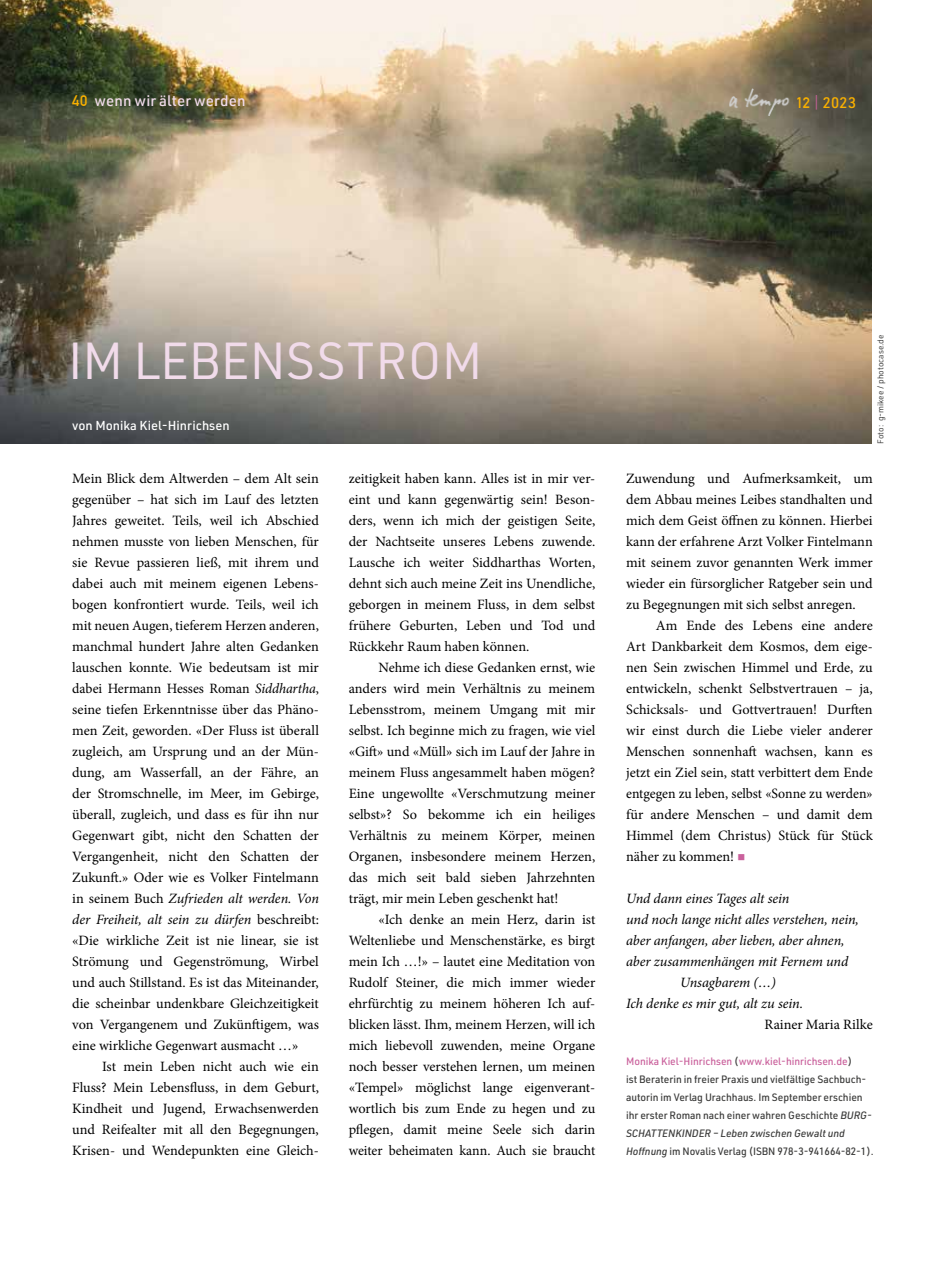
<style>
.page{position:relative;width:944px;height:1263px;background:#fff}
.page>*{position:absolute;margin:0;border:0;box-sizing:border-box;transform-origin:0 0}
.t1{font:51px "URWDIN";color:#f1dbea}
.t2{font:500 15px "URWDIN";letter-spacing:.005em;color:#f1dbea}
.t3{font:500 15px "URWDIN";color:#f9b000}
.t4{font:14.25px/21px "Minion Pro";color:#000;text-align:justify}
.t5{font:italic 14.25px "Minion Pro";letter-spacing:-.005em;color:#000}
.t6{font:500 12.75px "URWDIN";color:#fff}
.t7{font:500 10.5px/18px "URWDIN";letter-spacing:-.005em;color:#3c3c3b}
.t8{font:8.25px "URWDIN";color:#3c3c3b}
.s1{font-family:"DIN Alternate";font-weight:700;color:#f9b000}
.s2{font-family:"DIN Alternate";font-weight:700}
.s3{font-weight:300;font-size:16.5px;color:#ca619c}
.s4{font-style:italic}
.s5{color:#ca619c}
</style>
<div class="page">
<img style="left:0;top:0;width:871px;height:443px">
<img style="left:729px;top:88px;width:62px;height:29px">
<p class="t2" style="left:72px;top:91px;width:175px"><span class="s1">40</span> wenn wir älter werden</p>
<p class="t3" style="left:796px;top:92px;width:62px"><span class="s2">12</span> <span class="s3">|</span>2023</p>
<h1 class="t1" style="left:68px;top:327px;width:416px">IM LEBENSSTROM</h1>
<p class="t6" style="left:72px;top:417px;width:159px">von Monika Kiel-Hinrichsen</p>
<p class="t4" style="left:72px;top:468px;width:248px">Mein Blick dem Altwerden – dem Alt sein gegenüber – hat sich im Lauf des letzten Jahres geweitet. Teils, weil ich Abschied nehmen musste von lieben Menschen, für sie Revue passieren ließ, mit ihrem und dabei auch mit meinem eigenen Lebens&shy;bogen konfrontiert wurde. Teils, weil ich mit neuen Augen, tieferem Herzen anderen, manchmal hundert Jahre alten Gedanken lauschen konnte. Wie bedeutsam ist mir dabei Hermann Hesses Roman <span class="s4">Siddhartha</span>, seine tiefen Erkenntnisse über das Phäno&shy;men Zeit, geworden. «Der Fluss ist überall zugleich, am Ursprung und an der Mün&shy;dung, am Wasserfall, an der Fähre, an der Stromschnelle, im Meer, im Gebirge, überall, zugleich, und dass es für ihn nur Gegenwart gibt, nicht den Schatten der Vergangenheit, nicht den Schatten der Zukunft.» Oder wie es Volker Fintelmann in seinem Buch <span class="s4">Zufrieden alt werden. Von der Freiheit, alt sein zu dürfen</span> beschreibt: «Die wirkliche Zeit ist nie linear, sie ist Strömung und Gegenströmung, Wirbel und auch Stillstand. Es ist das Miteinander, die scheinbar undenkbare Gleichzeitigkeit von Vergangenem und Zukünftigem, was eine wirkliche Gegenwart ausmacht …»</p>
<p class="t4" style="left:72px;top:1056px;width:248px;text-indent:30px">Ist mein Leben nicht auch wie ein Fluss? Mein Lebensfluss, in dem Geburt, Kindheit und Jugend, Erwachsenwerden und Reifealter mit all den Begegnungen, Krisen- und Wendepunkten eine Gleich-</p>
<p class="t4" style="left:349px;top:468px;width:248px">zeitigkeit haben kann. Alles ist in mir ver&shy;eint und kann gegenwärtig sein! Beson&shy;ders, wenn ich mich der geistigen Seite, der Nachtseite unseres Lebens zuwende.<br>Lausche ich weiter Siddharthas Worten, dehnt sich auch meine Zeit ins Unendliche, geborgen in meinem Fluss, in dem selbst frühere Geburten, Leben und Tod und Rückkehr Raum haben können.</p>
<p class="t4" style="left:349px;top:657px;width:248px;text-indent:30px">Nehme ich diese Gedanken ernst, wie anders wird mein Verhältnis zu meinem Lebensstrom, meinem Umgang mit mir selbst. Ich beginne mich zu fragen, wie viel «Gift» und «Müll» sich im Lauf der Jahre in meinem Fluss angesammelt haben mögen?<br>Eine ungewollte «Verschmutzung meiner selbst»? So bekomme ich ein heiliges Verhältnis zu meinem Körper, meinen Organen, insbesondere meinem Herzen, das mich seit bald sieben Jahrzehnten trägt, mir mein Leben geschenkt hat!</p>
<p class="t4" style="left:349px;top:909px;width:248px;text-indent:30px">«Ich denke an mein Herz, darin ist Weltenliebe und Menschenstärke, es birgt mein Ich …!» – lautet eine Meditation von Rudolf Steiner, die mich immer wieder ehrfürchtig zu meinem höheren Ich auf&shy;blicken lässt. Ihm, meinem Herzen, will ich mich liebevoll zuwenden, meine Organe noch besser verstehen lernen, um meinen «Tempel» möglichst lange eigenverant&shy;wortlich bis zum Ende zu hegen und zu pflegen, damit meine Seele sich darin weiter beheimaten kann. Auch sie braucht</p>
<p class="t8" style="left:875px;top:444px;width:111px;rotate:-90deg">Foto: g-mikee / photocase.de</p>
<p class="t4" style="left:626px;top:468px;width:248px">Zuwendung und Aufmerksamkeit, um dem Abbau meines Leibes standhalten und mich dem Geist öffnen zu können. Hierbei kann der erfahrene Arzt Volker Fintelmann mit seinem zuvor genannten Werk immer wieder ein fürsorglicher Ratgeber sein und zu Begegnungen mit sich selbst anregen.</p>
<p class="t4" style="left:626px;top:615px;width:248px;text-indent:30px">Am Ende des Lebens eine andere Art Dankbarkeit dem Kosmos, dem eige&shy;nen Sein zwischen Himmel und Erde, zu entwickeln, schenkt Selbstvertrauen – ja, Schicksals- und Gottvertrauen! Durften wir einst durch die Liebe vieler anderer Menschen sonnenhaft wachsen, kann es jetzt ein Ziel sein, statt verbittert dem Ende entgegen zu leben, selbst «Sonne zu werden» für andere Menschen – und damit dem Himmel (dem Christus) Stück für Stück näher zu kommen! <span class="s5">■</span></p>
<p class="t5" style="left:626px;top:889px;width:165px">Und dann eines Tages alt sein</p>
<p class="t5" style="left:626px;top:910px;width:233px">und noch lange nicht alles verstehen, nein,</p>
<p class="t5" style="left:626px;top:931px;width:219px">aber anfangen, aber lieben, aber ahnen,</p>
<p class="t5" style="left:626px;top:952px;width:224px">aber zusammenhängen mit Fernem und</p>
<p class="t5" style="left:680px;top:973px;width:97px">Unsagbarem (…)</p>
<p class="t5" style="left:626px;top:994px;width:179px">Ich denke es mir gut, alt zu sein.</p>
<p class="t4" style="left:765px;top:1014px;width:110px">Rainer Maria Rilke</p>
<p class="t7" style="left:626px;top:1051px;width:249px"><span class="s5">Monika Kiel-Hinrichsen</span> (<span class="s5">www.kiel-hinrichsen.de</span>)<br>ist Beraterin in freier Praxis und vielfältige Sachbuch&shy;autorin im Verlag Urachhaus. Im September erschien ihr erster Roman nach einer wahren Geschichte <span class="s4">BURG-SCHATTENKINDER – Leben zwischen Gewalt und Hoffnung</span> im Novalis Verlag (ISBN 978-3-941664-82-1).</p>
</div>
